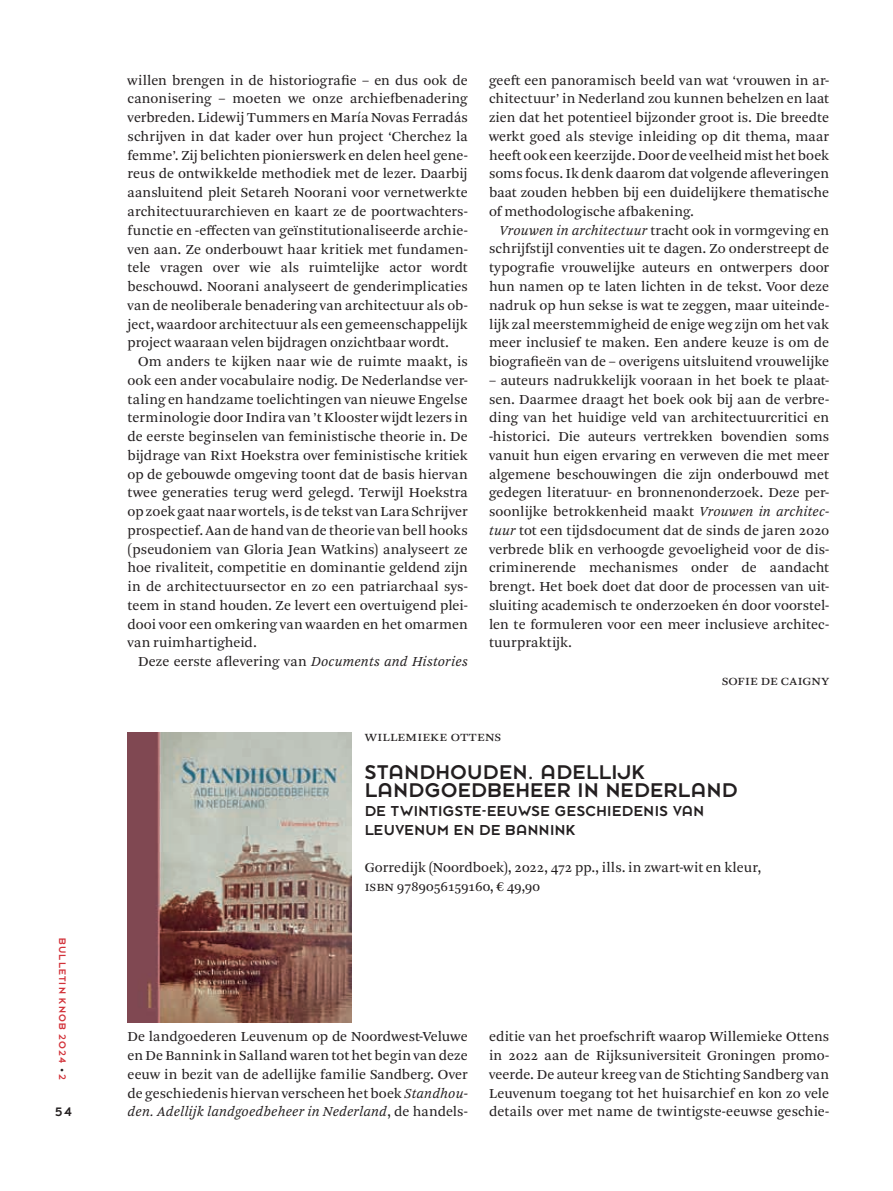
<style>
.page{position:relative;width:893px;height:1191px;background:#fff}
.page>*{position:absolute;margin:0;border:0;box-sizing:border-box;transform-origin:0 0}
.t1{font:21.9px/18.8px "Dessau Pro";letter-spacing:.025em;color:#231f20}
.t2{font:15.9px/18.8px "Dessau Pro";letter-spacing:.03em;color:#231f20}
.t3{font:14.4px/18.8px "Arnhem Pro Blond";letter-spacing:.005em;color:#231f20;text-align:justify}
.t4{font:13.5px "Dessau Pro";color:#231f20}
.t5{font:10.5px "Dessau Pro";letter-spacing:.11em;color:#d23139}
.s1{font-size:8.25px;color:#231f20}
.s2{font-style:italic}
</style>
<div class="page">
<img style="left:128px;top:732px;width:224px;height:290px">
<p class="t5" style="left:68px;top:938px;width:143px;rotate:90deg">BULLETIN KNOB 2024 <span class="s1">•</span> 2</p>
<p class="t4" style="left:55px;top:1105px;width:18px">54</p>
<p class="t3" style="left:128px;top:71px;width:342px">willen brengen in de historiografie – en dus ook de canonisering – moeten we onze archiefbenadering verbreden. Lidewij Tummers en María Novas Ferradás schrijven in dat kader over hun project ‘Cherchez la femme’. Zij belichten pionierswerk en delen heel gene&shy;reus de ontwikkelde methodiek met de lezer. Daarbij aansluitend pleit Setareh Noorani voor vernetwerkte architectuurarchieven en kaart ze de poortwachters&shy;functie en -effecten van geïnstitutionaliseerde archie&shy;ven aan. Ze onderbouwt haar kritiek met fundamen&shy;tele vragen over wie als ruimtelijke actor wordt beschouwd. Noorani analyseert de genderimplicaties van de neoliberale benadering van architectuur als ob&shy;ject, waardoor architectuur als een gemeenschappelijk project waaraan velen bijdragen onzichtbaar wordt.</p>
<p class="t3" style="left:128px;top:352px;width:342px;text-indent:11px">Om anders te kijken naar wie de ruimte maakt, is ook een ander vocabulaire nodig. De Nederlandse ver&shy;taling en handzame toelichtingen van nieuwe Engelse terminologie door Indira van ’t Klooster wijdt lezers in de eerste beginselen van feministische theorie in. De bijdrage van Rixt Hoekstra over feministische kritiek op de gebouwde omgeving toont dat de basis hiervan twee generaties terug werd gelegd. Terwijl Hoekstra op zoek gaat naar wortels, is de tekst van Lara Schrijver prospectief. Aan de hand van de theorie van bell hooks (pseudoniem van Gloria Jean Watkins) analyseert ze hoe rivaliteit, competitie en dominantie geldend zijn in de architectuursector en zo een patriarchaal sys&shy;teem in stand houden. Ze levert een overtuigend plei&shy;dooi voor een omkering van waarden en het omarmen van ruimhartigheid.</p>
<p class="t3" style="left:138px;top:652px;width:331px">Deze eerste aflevering van <span class="s2">Documents and Histories</span></p>
<p class="t3" style="left:489px;top:71px;width:342px">geeft een panoramisch beeld van wat ‘vrouwen in ar&shy;chitectuur’ in Nederland zou kunnen behelzen en laat zien dat het potentieel bijzonder groot is. Die breedte werkt goed als stevige inleiding op dit thema, maar heeft ook een keerzijde. Door de veelheid mist het boek soms focus. Ik denk daarom dat volgende afleveringen baat zouden hebben bij een duidelijkere thematische of methodologische afbakening.</p>
<p class="t3" style="left:489px;top:221px;width:342px;text-indent:11px"><span class="s2">Vrouwen in architectuur</span> tracht ook in vormgeving en schrijfstijl conventies uit te dagen. Zo onderstreept de typografie vrouwelijke auteurs en ontwerpers door hun namen op te laten lichten in de tekst. Voor deze nadruk op hun sekse is wat te zeggen, maar uiteinde&shy;lijk zal meerstemmigheid de enige weg zijn om het vak meer inclusief te maken. Een andere keuze is om de biografieën van de – overigens uitsluitend vrouwelijke</p>
<p class="t3" style="left:489px;top:371px;width:342px">– auteurs nadrukkelijk vooraan in het boek te plaat&shy;sen. Daarmee draagt het boek ook bij aan de verbre&shy;ding van het huidige veld van architectuurcritici en -historici. Die auteurs vertrekken bovendien soms vanuit hun eigen ervaring en verweven die met meer algemene beschouwingen die zijn onderbouwd met gedegen literatuur- en bronnenonderzoek. Deze per&shy;soonlijke betrokkenheid maakt <span class="s2">Vrouwen in architec&shy;tuur</span> tot een tijdsdocument dat de sinds de jaren 2020 verbrede blik en verhoogde gevoeligheid voor de dis&shy;criminerende mechanismes onder de aandacht brengt. Het boek doet dat door de processen van uit&shy;sluiting academisch te onderzoeken én door voorstel&shy;len te formuleren voor een meer inclusieve architec&shy;tuurpraktijk.</p>
<p class="t3" style="left:722px;top:671px;width:8px">Sofi</p>
<p class="t3" style="left:750px;top:671px;width:79px">e De Caigny</p>
<p class="t3" style="left:365px;top:727px;width:138px">Willemieke Ottens</p>
<h1 class="t1" style="left:365px;top:762px;width:374px">STANDHOUDEN. ADELLIJK<br>LANDGOEDBEHEER IN NEDERLAND</h1>
<p class="t2" style="left:365px;top:802px;width:341px">DE TWINTIGSTE-EEUWSE GESCHIEDENIS VAN<br>LEUVENUM EN DE BANNINK</p>
<p class="t3" style="left:365px;top:858px;width:398px">Gorredijk (Noordboek), 2022, 472 pp., ills. in zwart-wit en kleur, isbn 9789056159160, € 49,90</p>
<p class="t3" style="left:128px;top:1027px;width:342px">De landgoederen Leuvenum op de Noordwest-Veluwe en De Bannink in Salland waren tot het begin van deze eeuw in bezit van de adellijke familie Sandberg. Over de geschiedenis hiervan verscheen het boek <span class="s2">Standhou&shy;den. Adellijk landgoedbeheer in Nederland</span>, de handels-</p>
<p class="t3" style="left:489px;top:1027px;width:342px">editie van het proefschrift waarop Willemieke Ottens in 2022 aan de Rijksuniversiteit Groningen promo&shy;veerde. De auteur kreeg van de Stichting Sandberg van Leuvenum toegang tot het huisarchief en kon zo vele details over met name de twintigste-eeuwse geschie-</p>
</div>
